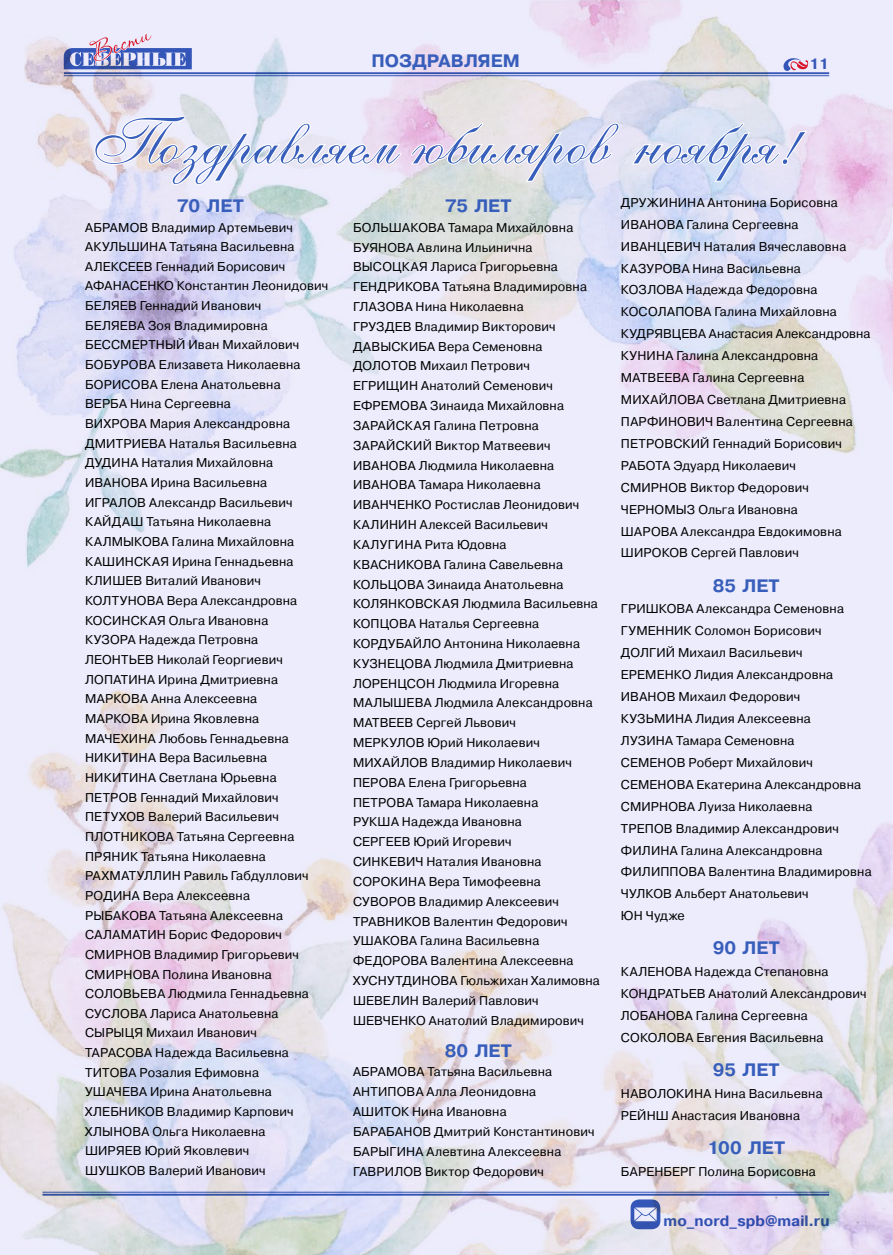
<style>
.page{position:relative;width:893px;height:1255px;background:#fff}
.page>*{position:absolute;margin:0;border:0;box-sizing:border-box;transform-origin:0 0}
.t1{font:66px "Allegro Script";color:#385ebb}
.t2{font:700 18px "Pragmatica C";color:#385ebb}
.t3{font:700 15px "Pragmatica C";color:#385ebb}
.t4{font:12.75px/19.6px "Pragmatica";letter-spacing:.01em;color:#000}
</style>
<div class="page">
<img style="left:0;top:0;width:893px;height:1254px">
<svg style="left:93px;top:115px;width:309px;height:71px"></svg>
<svg style="left:409px;top:122px;width:211px;height:61px"></svg>
<svg style="left:630px;top:124px;width:179px;height:59px"></svg>
<h2 class="t2" style="left:371px;top:51px;width:150px">ПОЗДРАВЛЯЕМ</h2>
<p class="t3" style="left:809px;top:56px;width:21px">11</p>
<h1 class="t1" style="left:85px;top:103px;width:705px">Поздравляем юбиляров ноября!</h1>
<h2 class="t2" style="left:177px;top:196px;width:68px">70 ЛЕТ</h2>
<p class="t4" style="left:85px;top:217px;width:245px">АБРАМОВ Владимир Артемьевич<br>АКУЛЬШИНА Татьяна Васильевна<br>АЛЕКСЕЕВ Геннадий Борисович<br>АФАНАСЕНКО Константин Леонидович<br>БЕЛЯЕВ Геннадий Иванович<br>БЕЛЯЕВА Зоя Владимировна<br>БЕССМЕРТНЫЙ Иван Михайлович<br>БОБУРОВА Елизавета Николаевна<br>БОРИСОВА Елена Анатольевна<br>ВЕРБА Нина Сергеевна<br>ВИХРОВА Мария Александровна<br>ДМИТРИЕВА Наталья Васильевна<br>ДУДИНА Наталия Михайловна<br>ИВАНОВА Ирина Васильевна<br>ИГРАЛОВ Александр Васильевич<br>КАЙДАШ Татьяна Николаевна<br>КАЛМЫКОВА Галина Михайловна<br>КАШИНСКАЯ Ирина Геннадьевна<br>КЛИШЕВ Виталий Иванович<br>КОЛТУНОВА Вера Александровна<br>КОСИНСКАЯ Ольга Ивановна<br>КУЗОРА Надежда Петровна<br>ЛЕОНТЬЕВ Николай Георгиевич<br>ЛОПАТИНА Ирина Дмитриевна<br>МАРКОВА Анна Алексеевна<br>МАРКОВА Ирина Яковлевна<br>МАЧЕХИНА Любовь Геннадьевна<br>НИКИТИНА Вера Васильевна<br>НИКИТИНА Светлана Юрьевна<br>ПЕТРОВ Геннадий Михайлович<br>ПЕТУХОВ Валерий Васильевич<br>ПЛОТНИКОВА Татьяна Сергеевна<br>ПРЯНИК Татьяна Николаевна<br>РАХМАТУЛЛИН Равиль Габдуллович<br>РОДИНА Вера Алексеевна<br>РЫБАКОВА Татьяна Алексеевна<br>САЛАМАТИН Борис Федорович<br>СМИРНОВ Владимир Григорьевич<br>СМИРНОВА Полина Ивановна<br>СОЛОВЬЕВА Людмила Геннадьевна<br>СУСЛОВА Лариса Анатольевна<br>СЫРЫЦЯ Михаил Иванович<br>ТАРАСОВА Надежда Васильевна<br>ТИТОВА Розалия Ефимовна<br>УШАЧЕВА Ирина Анатольевна<br>ХЛЕБНИКОВ Владимир Карпович<br>ХЛЫНОВА Ольга Николаевна<br>ШИРЯЕВ Юрий Яковлевич<br>ШУШКОВ Валерий Иванович</p>
<h2 class="t2" style="left:445px;top:196px;width:68px">75 ЛЕТ</h2>
<p class="t4" style="left:353px;top:218px;width:249px">БОЛЬШАКОВА Тамара Михайловна<br>БУЯНОВА Авлина Ильинична<br>ВЫСОЦКАЯ Лариса Григорьевна<br>ГЕНДРИКОВА Татьяна Владимировна<br>ГЛАЗОВА Нина Николаевна<br>ГРУЗДЕВ Владимир Викторович<br>ДАВЫСКИБА Вера Семеновна<br>ДОЛОТОВ Михаил Петрович<br>ЕГРИЩИН Анатолий Семенович<br>ЕФРЕМОВА Зинаида Михайловна<br>ЗАРАЙСКАЯ Галина Петровна<br>ЗАРАЙСКИЙ Виктор Матвеевич<br>ИВАНОВА Людмила Николаевна<br>ИВАНОВА Тамара Николаевна<br>ИВАНЧЕНКО Ростислав Леонидович<br>КАЛИНИН Алексей Васильевич<br>КАЛУГИНА Рита Юдовна<br>КВАСНИКОВА Галина Савельевна<br>КОЛЬЦОВА Зинаида Анатольевна<br>КОЛЯНКОВСКАЯ Людмила Васильевна<br>КОПЦОВА Наталья Сергеевна<br>КОРДУБАЙЛО Антонина Николаевна<br>КУЗНЕЦОВА Людмила Дмитриевна<br>ЛОРЕНЦСОН Людмила Игоревна<br>МАЛЫШЕВА Людмила Александровна<br>МАТВЕЕВ Сергей Львович<br>МЕРКУЛОВ Юрий Николаевич<br>МИХАЙЛОВ Владимир Николаевич<br>ПЕРОВА Елена Григорьевна<br>ПЕТРОВА Тамара Николаевна<br>РУКША Надежда Ивановна<br>СЕРГЕЕВ Юрий Игоревич<br>СИНКЕВИЧ Наталия Ивановна<br>СОРОКИНА Вера Тимофеевна<br>СУВОРОВ Владимир Алексеевич<br>ТРАВНИКОВ Валентин Федорович<br>УШАКОВА Галина Васильевна<br>ФЕДОРОВА Валентина Алексеевна<br>ХУСНУТДИНОВА Гюльжихан Халимовна<br>ШЕВЕЛИН Валерий Павлович<br>ШЕВЧЕНКО Анатолий Владимирович</p>
<h2 class="t2" style="left:445px;top:1040px;width:68px">80 ЛЕТ</h2>
<p class="t4" style="left:353px;top:1062px;width:243px">АБРАМОВА Татьяна Васильевна<br>АНТИПОВА Алла Леонидовна<br>АШИТОК Нина Ивановна<br>БАРАБАНОВ Дмитрий Константинович<br>БАРЫГИНА Алевтина Алексеевна<br>ГАВРИЛОВ Виктор Федорович</p>
<p class="t4" style="left:621px;top:192px;width:251px;line-height:21.9px">ДРУЖИНИНА Антонина Борисовна<br>ИВАНОВА Галина Сергеевна<br>ИВАНЦЕВИЧ Наталия Вячеславовна<br>КАЗУРОВА Нина Васильевна<br>КОЗЛОВА Надежда Федоровна<br>КОСОЛАПОВА Галина Михайловна<br>КУДРЯВЦЕВА Анастасия Александровна<br>КУНИНА Галина Александровна<br>МАТВЕЕВА Галина Сергеевна<br>МИХАЙЛОВА Светлана Дмитриевна<br>ПАРФИНОВИЧ Валентина Сергеевна<br>ПЕТРОВСКИЙ Геннадий Борисович<br>РАБОТА Эдуард Николаевич<br>СМИРНОВ Виктор Федорович<br>ЧЕРНОМЫЗ Ольга Ивановна<br>ШАРОВА Александра Евдокимовна<br>ШИРОКОВ Сергей Павлович</p>
<h2 class="t2" style="left:713px;top:575px;width:68px">85 ЛЕТ</h2>
<p class="t4" style="left:621px;top:598px;width:252px;line-height:21.9px">ГРИШКОВА Александра Семеновна<br>ГУМЕННИК Соломон Борисович<br>ДОЛГИЙ Михаил Васильевич<br>ЕРЕМЕНКО Лидия Александровна<br>ИВАНОВ Михаил Федорович<br>КУЗЬМИНА Лидия Алексеевна<br>ЛУЗИНА Тамара Семеновна<br>СЕМЕНОВ Роберт Михайлович<br>СЕМЕНОВА Екатерина Александровна<br>СМИРНОВА Луиза Николаевна<br>ТРЕПОВ Владимир Александрович<br>ФИЛИНА Галина Александровна<br>ФИЛИППОВА Валентина Владимировна<br>ЧУЛКОВ Альберт Анатольевич<br>ЮН Чудже</p>
<h2 class="t2" style="left:713px;top:938px;width:68px">90 ЛЕТ</h2>
<p class="t4" style="left:621px;top:961px;width:247px;line-height:21.9px">КАЛЕНОВА Надежда Степановна<br>КОНДРАТЬЕВ Анатолий Александрович<br>ЛОБАНОВА Галина Сергеевна<br>СОКОЛОВА Евгения Васильевна</p>
<h2 class="t2" style="left:713px;top:1059px;width:68px">95 ЛЕТ</h2>
<p class="t4" style="left:621px;top:1082px;width:203px;line-height:21.9px">НАВОЛОКИНА Нина Васильевна<br>РЕЙНШ Анастасия Ивановна</p>
<h2 class="t2" style="left:707px;top:1137px;width:79px">100 ЛЕТ</h2>
<p class="t4" style="left:621px;top:1161px;width:196px">БАРЕНБЕРГ Полина Борисовна</p>
<p class="t3" style="left:663px;top:1212px;width:168px">mo_nord_spb@mail.ru</p>
</div>
